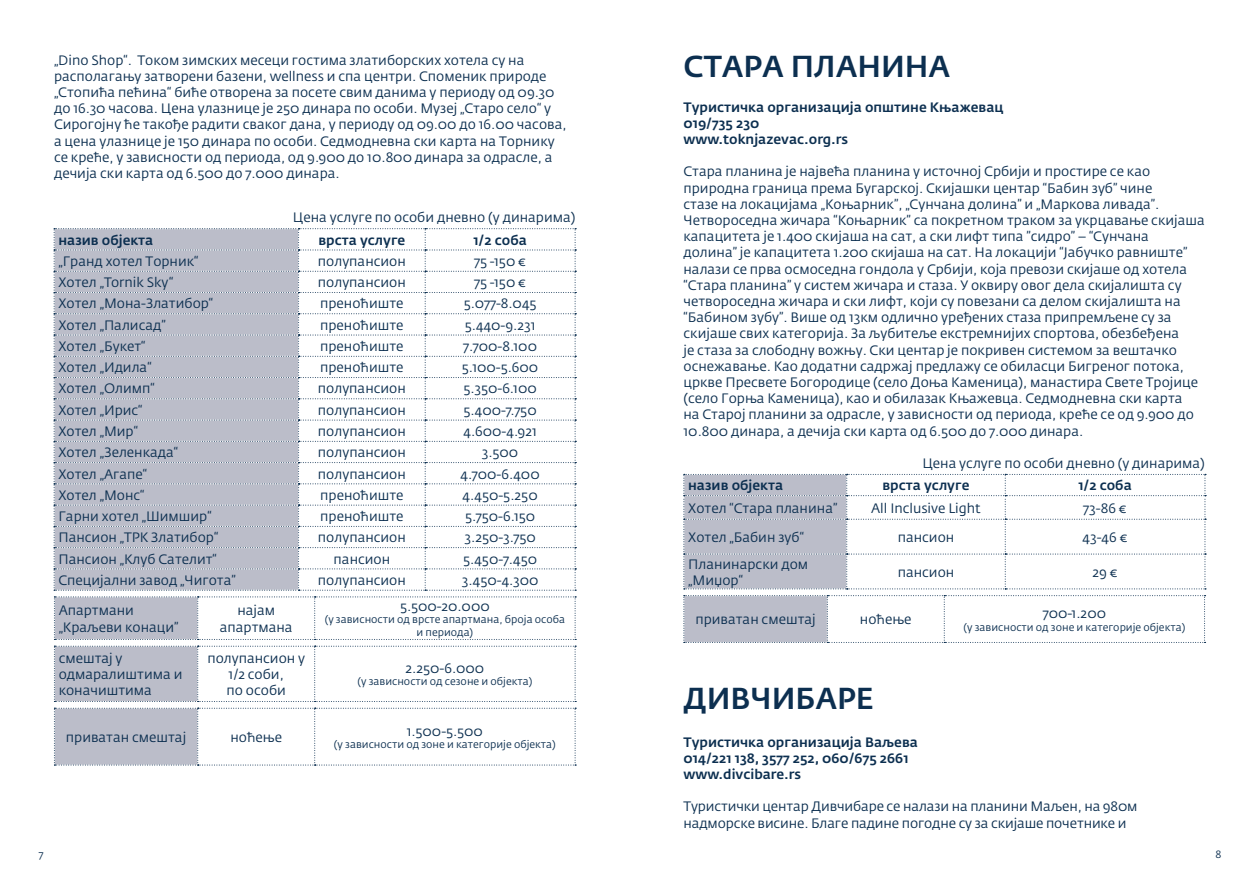
<style>
.page{position:relative;width:1259px;height:893px;background:#fff}
.page>*{position:absolute;margin:0;border:0;box-sizing:border-box;transform-origin:0 0}
.t1{font:500 30px "Fedra Sans Pro";color:#0c2f50}
.t2{font:13.5px/16.2px "Fedra Sans Pro";color:#0c2f50}
.t3{font:500 13.5px/16.2px "Fedra Sans Pro";color:#0c2f50}
.t4{font:10.5px/12.6px "Fedra Sans Pro";color:#0c2f50;text-align:center}
</style>
<div class="page">
<svg style="left:54px;top:228px;width:522px;height:412px"></svg>
<svg style="left:54px;top:646px;width:522px;height:56px"></svg>
<svg style="left:54px;top:708px;width:522px;height:58px"></svg>
<svg style="left:683px;top:474px;width:523px;height:115px"></svg>
<svg style="left:683px;top:595px;width:522px;height:48px"></svg>
<p class="t2" style="left:54px;top:52px;width:514px">„Dino Shop“. Током зимских месеци гостима златиборских хотела су на располагању затворени базени, wellness и спа центри. Споменик природе „Стопића пећина“ биће отворена за посете свим данима у периоду од 09.30 до 16.30 часова. Цена улазнице је 250 динара по особи. Музеј „Старо село“ у Сирогојну ће такође радити сваког дана, у периоду од 09.00 до 16.00 часова, а цена улазнице је 150 динара по особи. Седмодневна ски карта на Торнику се креће, у зависности од периода, од 9.900 до 10.800 динара за одрасле, а дечија ски карта од 6.500 до 7.000 динара.</p>
<p class="t2" style="left:293px;top:210px;width:284px">Цена услуге по особи дневно (у динарима)</p>
<p class="t3" style="left:58px;top:232px;width:97px">назив објекта</p>
<p class="t3" style="left:318px;top:232px;width:89px">врста услуге</p>
<p class="t3" style="left:473px;top:232px;width:55px">1/2 соба</p>
<p class="t2" style="left:58px;top:253px;width:142px">„Гранд хотел Торник“</p>
<p class="t2" style="left:318px;top:253px;width:89px">полупансион</p>
<p class="t2" style="left:474px;top:253px;width:54px">75 -150 €</p>
<p class="t2" style="left:58px;top:274px;width:116px">Хотел „Tornik Sky“</p>
<p class="t2" style="left:318px;top:274px;width:89px">полупансион</p>
<p class="t2" style="left:474px;top:274px;width:54px">75 -150 €</p>
<p class="t2" style="left:58px;top:296px;width:156px">Хотел „Мона-Златибор“</p>
<p class="t2" style="left:320px;top:296px;width:85px">преноћиште</p>
<p class="t2" style="left:464px;top:296px;width:74px">5.077-8.045</p>
<p class="t2" style="left:58px;top:317px;width:109px">Хотел „Палисад”</p>
<p class="t2" style="left:320px;top:317px;width:85px">преноћиште</p>
<p class="t2" style="left:465px;top:317px;width:72px">5.440-9.231</p>
<p class="t2" style="left:58px;top:338px;width:89px">Хотел „Букет“</p>
<p class="t2" style="left:320px;top:338px;width:85px">преноћиште</p>
<p class="t2" style="left:463px;top:338px;width:75px">7.700-8.100</p>
<p class="t2" style="left:58px;top:359px;width:95px">Хотел „Идила“</p>
<p class="t2" style="left:320px;top:359px;width:85px">преноћиште</p>
<p class="t2" style="left:462px;top:359px;width:78px">5.100-5.600</p>
<p class="t2" style="left:58px;top:381px;width:98px">Хотел „Олимп“</p>
<p class="t2" style="left:318px;top:381px;width:89px">полупансион</p>
<p class="t2" style="left:463px;top:381px;width:75px">5.350-6.100</p>
<p class="t2" style="left:58px;top:402px;width:86px">Хотел „Ирис“</p>
<p class="t2" style="left:318px;top:402px;width:89px">полупансион</p>
<p class="t2" style="left:463px;top:402px;width:75px">5.400-7.750</p>
<p class="t2" style="left:58px;top:423px;width:81px">Хотел „Мир“</p>
<p class="t2" style="left:318px;top:423px;width:89px">полупансион</p>
<p class="t2" style="left:463px;top:423px;width:75px">4.600-4.921</p>
<p class="t2" style="left:58px;top:444px;width:121px">Хотел „Зеленкада“</p>
<p class="t2" style="left:318px;top:444px;width:89px">полупансион</p>
<p class="t2" style="left:482px;top:444px;width:38px">3.500</p>
<p class="t2" style="left:58px;top:466px;width:90px">Хотел „Агапе“</p>
<p class="t2" style="left:318px;top:466px;width:89px">полупансион</p>
<p class="t2" style="left:460px;top:466px;width:81px">4.700-6.400</p>
<p class="t2" style="left:58px;top:487px;width:88px">Хотел „Монс“</p>
<p class="t2" style="left:320px;top:487px;width:85px">преноћиште</p>
<p class="t2" style="left:462px;top:487px;width:77px">4.450-5.250</p>
<p class="t2" style="left:58px;top:508px;width:155px">Гарни хотел „Шимшир“</p>
<p class="t2" style="left:320px;top:508px;width:85px">преноћиште</p>
<p class="t2" style="left:465px;top:508px;width:72px">5.750-6.150</p>
<p class="t2" style="left:58px;top:529px;width:161px">Пансион „ТРК Златибор“</p>
<p class="t2" style="left:318px;top:529px;width:89px">полупансион</p>
<p class="t2" style="left:464px;top:529px;width:73px">3.250-3.750</p>
<p class="t2" style="left:58px;top:551px;width:160px">Пансион „Клуб Сателит“</p>
<p class="t2" style="left:334px;top:551px;width:58px">пансион</p>
<p class="t2" style="left:463px;top:551px;width:76px">5.450-7.450</p>
<p class="t2" style="left:58px;top:572px;width:179px">Специјални завод „Чигота”</p>
<p class="t2" style="left:318px;top:572px;width:89px">полупансион</p>
<p class="t2" style="left:462px;top:572px;width:78px">3.450-4.300</p>
<p class="t2" style="left:59px;top:602px;width:121px">Апартмани „Краљеви конаци”</p>
<p class="t2" style="left:220px;top:602px;width:74px;text-align:center">најам апартмана</p>
<p class="t2" style="left:400px;top:598px;width:91px">5.500-20.000</p>
<p class="t4" style="left:325px;top:613px;width:242px">(у зависности од врсте апартмана, броја особа и периода)</p>
<p class="t2" style="left:59px;top:650px;width:125px">смештај у одмаралиштима и коначиштима</p>
<p class="t2" style="left:207px;top:650px;width:99px;text-align:center">полупансион у<br>1/2 соби,<br>по особи</p>
<p class="t2" style="left:405px;top:660px;width:80px">2.250-6.000</p>
<p class="t4" style="left:357px;top:675px;width:176px">(у зависности од сезоне и објекта)</p>
<p class="t2" style="left:66px;top:729px;width:122px">приватан смештај</p>
<p class="t2" style="left:230px;top:729px;width:53px">ноћење</p>
<p class="t2" style="left:407px;top:723px;width:78px">1.500-5.500</p>
<p class="t4" style="left:334px;top:738px;width:223px">(у зависности од зоне и категорије објекта)</p>
<h1 class="t1" style="left:683px;top:48px;width:268px">СТАРА ПЛАНИНА</h1>
<p class="t3" style="left:683px;top:99px;width:321px">Туристичка организација општине Књажевац<br>019/735 230<br>www.toknjazevac.org.rs</p>
<p class="t2" style="left:683px;top:164px;width:523px">Стара планина је највећа планина у источној Србији и простире се као природна граница према Бугарској. Скијашки центар “Бабин зуб” чине<br>стазе на локацијама „Коњарник”, „Сунчана долина” и „Маркова ливада”.<br>Четвороседна жичара “Коњарник” са покретном траком за укрцавање скијаша капацитета је 1.400 скијаша на сат, а ски лифт типа ”сидро” – “Сунчана долина” је капацитета 1.200 скијаша на сат. На локацији “Јабучко равниште” налази се прва осмоседна гондола у Србији, која превози скијаше од хотела “Стара планина” у систем жичара и стаза. У оквиру овог дела скијалишта су четвороседна жичара и ски лифт, који су повезани са делом скијалишта на “Бабином зубу”. Више од 13км одлично уређених стаза припремљене су за скијаше свих категорија. За љубитеље екстремнијих спортова, обезбеђена<br>је стаза за слободну вожњу. Ски центар је покривен системом за вештачко оснежавање. Као додатни садржај предлажу се обиласци Бигреног потока, цркве Пресвете Богородице (село Доња Каменица), манастира Свете Тројице (село Горња Каменица), као и обилазак Књажевца. Седмодневна ски карта<br>на Старој планини за одрасле, у зависности од периода, креће се од 9.900 до 10.800 динара, а дечија ски карта од 6.500 до 7.000 динара.</p>
<p class="t2" style="left:922px;top:455px;width:284px">Цена услуге по особи дневно (у динарима)</p>
<p class="t3" style="left:688px;top:477px;width:97px">назив објекта</p>
<p class="t3" style="left:882px;top:477px;width:89px">врста услуге</p>
<p class="t3" style="left:1078px;top:477px;width:55px">1/2 соба</p>
<p class="t2" style="left:688px;top:500px;width:151px">Хотел “Стара планина”</p>
<p class="t2" style="left:871px;top:500px;width:111px">All Inclusive Light</p>
<p class="t2" style="left:1083px;top:500px;width:45px">73-86 €</p>
<p class="t2" style="left:688px;top:529px;width:117px">Хотел „Бабин зуб“</p>
<p class="t2" style="left:897px;top:529px;width:58px">пансион</p>
<p class="t2" style="left:1082px;top:529px;width:47px">43-46 €</p>
<p class="t2" style="left:688px;top:556px;width:121px">Планинарски дом „Миџор“</p>
<p class="t2" style="left:897px;top:564px;width:58px">пансион</p>
<p class="t2" style="left:1092px;top:564px;width:27px">29 €</p>
<p class="t2" style="left:695px;top:611px;width:122px">приватан смештај</p>
<p class="t2" style="left:860px;top:611px;width:53px">ноћење</p>
<p class="t2" style="left:1042px;top:605px;width:65px">700-1.200</p>
<p class="t4" style="left:963px;top:621px;width:223px">(у зависности од зоне и категорије објекта)</p>
<h1 class="t1" style="left:683px;top:680px;width:192px">ДИВЧИБАРЕ</h1>
<p class="t3" style="left:683px;top:734px;width:236px">Туристичка организација Ваљева<br>014/221 138, 3577 252, 060/675 2661 www.divcibare.rs</p>
<p class="t2" style="left:683px;top:799px;width:455px">Туристички центар Дивчибаре се налази на планини Маљен, на 980м надморске висине. Благе падине погодне су за скијаше почетнике и</p>
<p class="t4" style="left:39px;top:848px;width:6px">7</p>
<p class="t4" style="left:1215px;top:848px;width:7px">8</p>
</div>
